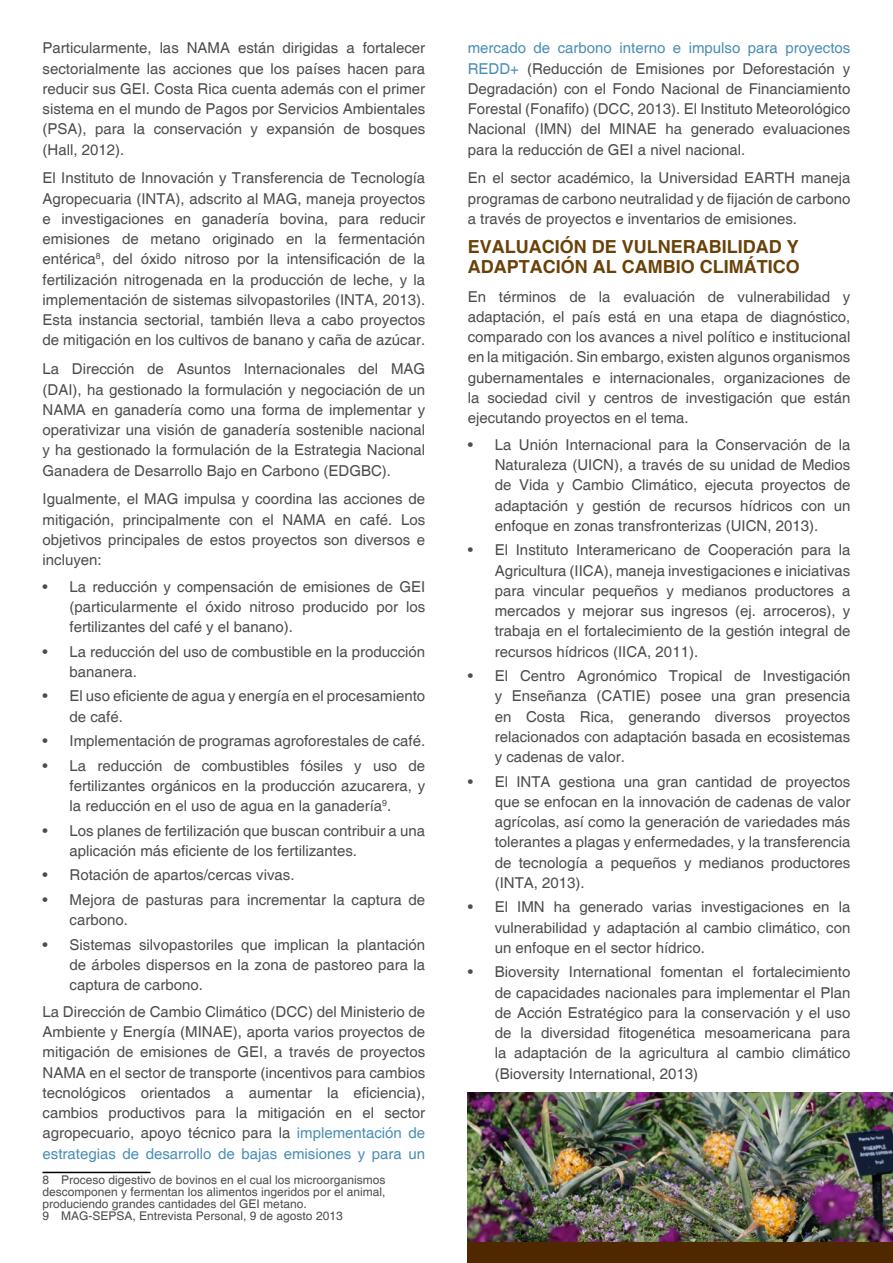
<style>
.page{position:relative;width:893px;height:1263px;background:#fff}
.page>*{position:absolute;margin:0;border:0;box-sizing:border-box;transform-origin:0 0}
.t1{font:700 18px "Helvetica";color:#6a4208}
.t2{font:15px/20.2px "Helvetica";color:#4d4d4f;text-align:justify}
.t3{font:12px/12px "Helvetica";color:#4d4d4f}
.s1{color:#4a8eb4}
</style>
<div class="page">
<hr style="left:43px;top:1172px;width:108px;height:1px;background:#000">
<div style="left:468px;top:1242px;width:425px;height:21px;background:#4f2800"></div>
<img style="left:468px;top:1093px;width:425px;height:149px">
<p class="t2" style="left:43px;top:39px;width:384px">Particularmente, las NAMA están dirigidas a fortalecer sectorialmente las acciones que los países hacen para reducir sus GEI. Costa Rica cuenta además con el primer sistema en el mundo de Pagos por Servicios Ambientales (PSA), para la conservación y expansión de bosques (Hall, 2012).</p>
<p class="t2" style="left:43px;top:169px;width:384px">El Instituto de Innovación y Transferencia de Tecnología Agropecuaria (INTA), adscrito al MAG, maneja proyectos e investigaciones en ganadería bovina, para reducir emisiones de metano originado en la fermentación entérica<sup>8</sup>, del óxido nitroso por la intensificación de la fertilización nitrogenada en la producción de leche, y la implementación de sistemas silvopastoriles (INTA, 2013).<br>Esta instancia sectorial, también lleva a cabo proyectos de mitigación en los cultivos de banano y caña de azúcar.</p>
<p class="t2" style="left:43px;top:359px;width:384px">La Dirección de Asuntos Internacionales del MAG (DAI), ha gestionado la formulación y negociación de un NAMA en ganadería como una forma de implementar y operativizar una visión de ganadería sostenible nacional y ha gestionado la formulación de la Estrategia Nacional Ganadera de Desarrollo Bajo en Carbono (EDGBC).</p>
<p class="t2" style="left:43px;top:489px;width:384px">Igualmente, el MAG impulsa y coordina las acciones de mitigación, principalmente con el NAMA en café. Los objetivos principales de estos proyectos son diversos e incluyen:</p>
<p class="t2" style="left:70px;top:577px;width:357px;text-indent:-27px">• La reducción y compensación de emisiones de GEI (particularmente el óxido nitroso producido por los fertilizantes del café y el banano).</p>
<p class="t2" style="left:70px;top:642px;width:357px;text-indent:-27px">• La reducción del uso de combustible en la producción bananera.</p>
<p class="t2" style="left:70px;top:686px;width:357px;text-indent:-27px">• El uso eficiente de agua y energía en el procesamiento de café.</p>
<p class="t2" style="left:43px;top:731px;width:384px">• Implementación de programas agroforestales de café.</p>
<p class="t2" style="left:70px;top:756px;width:357px;text-indent:-27px">• La reducción de combustibles fósiles y uso de fertilizantes orgánicos en la producción azucarera, y la reducción en el uso de agua en la ganadería<sup>9</sup>.</p>
<p class="t2" style="left:70px;top:821px;width:357px;text-indent:-27px">• Los planes de fertilización que buscan contribuir a una aplicación más eficiente de los fertilizantes.</p>
<p class="t2" style="left:43px;top:865px;width:254px">• Rotación de apartos/cercas vivas.</p>
<p class="t2" style="left:70px;top:890px;width:357px;text-indent:-27px">• Mejora de pasturas para incrementar la captura de carbono.</p>
<p class="t2" style="left:70px;top:935px;width:357px;text-indent:-27px">• Sistemas silvopastoriles que implican la plantación de árboles dispersos en la zona de pastoreo para la captura de carbono.</p>
<p class="t2" style="left:43px;top:1002px;width:384px">La Dirección de Cambio Climático (DCC) del Ministerio de Ambiente y Energía (MINAE), aporta varios proyectos de mitigación de emisiones de GEI, a través de proyectos NAMA en el sector de transporte (incentivos para cambios tecnológicos orientados a aumentar la eficiencia), cambios productivos para la mitigación en el sector agropecuario, apoyo técnico para la <span class="s1">implementación de estrategias de desarrollo de bajas emisiones y para un</span></p>
<p class="t3" style="left:43px;top:1175px;width:344px">8 Proceso digestivo de bovinos en el cual los microorganismos descomponen y fermentan los alimentos ingeridos por el animal, produciendo grandes cantidades del GEI metano.<br>9 MAG-SEPSA, Entrevista Personal, 9 de agosto 2013</p>
<p class="t2" style="left:468px;top:39px;width:384px"><span class="s1">mercado de carbono interno e impulso para proyectos REDD+</span> (Reducción de Emisiones por Deforestación y Degradación) con el Fondo Nacional de Financiamiento Forestal (Fonafifo) (DCC, 2013). El Instituto Meteorológico Nacional (IMN) del MINAE ha generado evaluaciones para la reducción de GEI a nivel nacional.</p>
<p class="t2" style="left:468px;top:169px;width:384px">En el sector académico, la Universidad EARTH maneja programas de carbono neutralidad y de fijación de carbono a través de proyectos e inventarios de emisiones.</p>
<p class="t1" style="left:468px;top:235px;width:62px">EVALUAC</p>
<p class="t1" style="left:555px;top:235px;width:117px">IÓN DE VULNERAB</p>
<p class="t1" style="left:722px;top:235px;width:77px">ILIDAD Y</p>
<p class="t1" style="left:468px;top:256px;width:182px">ADAPTACIÓN AL CAMB</p>
<p class="t1" style="left:676px;top:256px;width:126px">IO CLIMÁTICO</p>
<p class="t2" style="left:468px;top:287px;width:384px">En términos de la evaluación de vulnerabilidad y adaptación, el país está en una etapa de diagnóstico, comparado con los avances a nivel político e institucional en la mitigación. Sin embargo, existen algunos organismos gubernamentales e internacionales, organizaciones de la sociedad civil y centros de investigación que están ejecutando proyectos en el tema.</p>
<p class="t2" style="left:495px;top:435px;width:357px;text-indent:-27px">• La Unión Internacional para la Conservación de la Naturaleza (UICN), a través de su unidad de Medios de Vida y Cambio Climático, ejecuta proyectos de adaptación y gestión de recursos hídricos con un enfoque en zonas transfronterizas (UICN, 2013).</p>
<p class="t2" style="left:495px;top:540px;width:357px;text-indent:-27px">• El Instituto Interamericano de Cooperación para la Agricultura (IICA), maneja investigaciones e iniciativas para vincular pequeños y medianos productores a mercados y mejorar sus ingresos (ej. arroceros), y trabaja en el fortalecimiento de la gestión integral de recursos hídricos (IICA, 2011).</p>
<p class="t2" style="left:495px;top:666px;width:357px;text-indent:-27px">• El Centro Agronómico Tropical de Investigación y Enseñanza (CATIE) posee una gran presencia en Costa Rica, generando diversos proyectos relacionados con adaptación basada en ecosistemas y cadenas de valor.</p>
<p class="t2" style="left:495px;top:772px;width:357px;text-indent:-27px">• El INTA gestiona una gran cantidad de proyectos que se enfocan en la innovación de cadenas de valor agrícolas, así como la generación de variedades más tolerantes a plagas y enfermedades, y la transferencia de tecnología a pequeños y medianos productores (INTA, 2013).</p>
<p class="t2" style="left:495px;top:897px;width:357px;text-indent:-27px">• El IMN ha generado varias investigaciones en la vulnerabilidad y adaptación al cambio climático, con un enfoque en el sector hídrico.</p>
<p class="t2" style="left:495px;top:962px;width:357px;text-indent:-27px">• Bioversity International fomentan el fortalecimiento de capacidades nacionales para implementar el Plan de Acción Estratégico para la conservación y el uso de la diversidad fitogenética mesoamericana para la adaptación de la agricultura al cambio climático (Bioversity International, 2013)</p>
</div>
